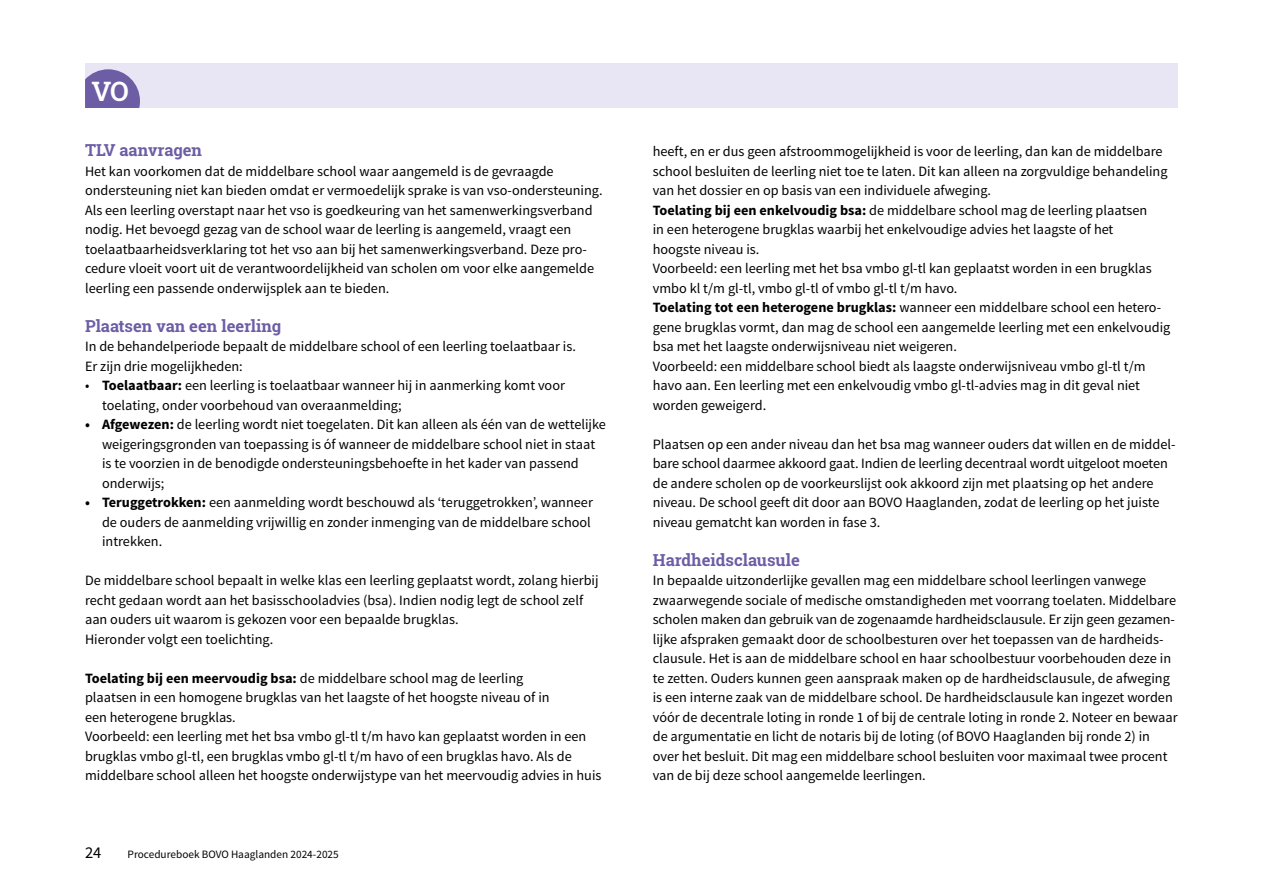
<style>
.page{position:relative;width:1263px;height:893px;background:#fff}
.page>*{position:absolute;margin:0;border:0;box-sizing:border-box;transform-origin:0 0}
.HST-titel{font:600 26.7px "Roboto Slab";color:#fff}
._0_0_Paragraaf{font:700 16.5px "Roboto Slab";color:#6c5da5}
.Body{font:700 16.5px "Roboto Slab";color:#6c5da5}
.t1{font:16.5px "Source Sans Pro";color:#000}
.Body-2{font:14.25px/19.5px "Source Sans Pro";color:#000}
.Body_opsommen{font:14.25px/19.5px "Source Sans Pro";color:#000}
.t2{font:11.25px "Source Sans Pro";color:#000}
.s1{font-weight:700}
</style>
<div class="page">
<div style="left:85px;top:64px;width:1093px;height:44px;background:#e8e5f4"></div>
<svg style="left:85px;top:69px;width:55px;height:39px;background:#7e70b0"></svg>
<p class="HST-titel" style="left:91px;top:73px;width:39px">VO</p>
<p class="Body" style="left:85px;top:139px;width:119px">TLV aanvragen</p>
<p class="Body-2" style="left:85px;top:161px;width:519px">Het kan voorkomen dat de middelbare school waar aangemeld is de gevraagde ondersteuning niet kan bieden omdat er vermoedelijk sprake is van vso-ondersteuning.<br>Als een leerling overstapt naar het vso is goedkeuring van het samenwerkingsverband nodig. Het bevoegd gezag van de school waar de leerling is aangemeld, vraagt een toelaatbaarheidsverklaring tot het vso aan bij het samenwerkingsverband. Deze pro&shy;cedure vloeit voort uit de verantwoordelijkheid van scholen om voor elke aangemelde leerling een passende onderwijsplek aan te bieden.</p>
<p class="_0_0_Paragraaf" style="left:85px;top:314px;width:198px">Plaatsen van een leerling</p>
<p class="Body-2" style="left:85px;top:337px;width:492px">In de behandelperiode bepaalt de middelbare school of een leerling toelaatbaar is.<br>Er zijn drie mogelijkheden:</p>
<p class="Body_opsommen" style="left:102px;top:376px;width:464px;text-indent:-17px">• <span class="s1">Toelaatbaar:</span> een leerling is toelaatbaar wanneer hij in aanmerking komt voor toelating, onder voorbehoud van overaanmelding;</p>
<p class="Body_opsommen" style="left:102px;top:415px;width:505px;text-indent:-17px"><span class="s1">• Afgewezen:</span> de leerling wordt niet toegelaten. Dit kan alleen als één van de wettelijke weigeringsgronden van toepassing is óf wanneer de middelbare school niet in staat is te voorzien in de benodigde ondersteuningsbehoefte in het kader van passend onderwijs;</p>
<p class="Body_opsommen" style="left:102px;top:493px;width:492px;text-indent:-17px"><span class="s1">• Teruggetrokken:</span> een aanmelding wordt beschouwd als ‘teruggetrokken’, wanneer de ouders de aanmelding vrijwillig en zonder inmenging van de middelbare school intrekken.</p>
<p class="Body-2" style="left:85px;top:571px;width:515px">De middelbare school bepaalt in welke klas een leerling geplaatst wordt, zolang hierbij recht gedaan wordt aan het basisschooladvies (bsa). Indien nodig legt de school zelf aan ouders uit waarom is gekozen voor een bepaalde brugklas.<br>Hieronder volgt een toelichting.</p>
<p class="Body-2" style="left:85px;top:668px;width:466px"><span class="s1">Toelating bij een meervoudig bsa:</span> de middelbare school mag de leerling plaatsen in een homogene brugklas van het laagste of het hoogste niveau of in een heterogene brugklas.</p>
<p class="Body-2" style="left:85px;top:727px;width:518px">Voorbeeld: een leerling met het bsa vmbo gl-tl t/m havo kan geplaatst worden in een brugklas vmbo gl-tl, een brugklas vmbo gl-tl t/m havo of een brugklas havo. Als de middelbare school alleen het hoogste onderwijstype van het meervoudig advies in huis</p>
<p class="t1" style="left:85px;top:842px;width:18px">24</p>
<p class="t2" style="left:128px;top:847px;width:213px">Procedureboek BOVO Haaglanden 2024-2025</p>
<p class="Body-2" style="left:653px;top:142px;width:516px">heeft, en er dus geen afstroommogelijkheid is voor de leerling, dan kan de middelbare school besluiten de leerling niet toe te laten. Dit kan alleen na zorgvuldige behandeling van het dossier en op basis van een individuele afweging.</p>
<p class="Body-2" style="left:653px;top:200px;width:496px"><span class="s1">Toelating bij een enkelvoudig bsa:</span> de middelbare school mag de leerling plaatsen in een heterogene brugklas waarbij het enkelvoudige advies het laagste of het hoogste niveau is.</p>
<p class="Body-2" style="left:653px;top:259px;width:500px">Voorbeeld: een leerling met het bsa vmbo gl-tl kan geplaatst worden in een brugklas vmbo kl t/m gl-tl, vmbo gl-tl of vmbo gl-tl t/m havo.</p>
<p class="Body-2" style="left:653px;top:298px;width:519px"><span class="s1">Toelating tot een heterogene brugklas:</span> wanneer een middelbare school een hetero&shy;gene brugklas vormt, dan mag de school een aangemelde leerling met een enkelvoudig bsa met het laagste onderwijsniveau niet weigeren.</p>
<p class="Body-2" style="left:653px;top:356px;width:494px">Voorbeeld: een middelbare school biedt als laagste onderwijsniveau vmbo gl-tl t/m havo aan. Een leerling met een enkelvoudig vmbo gl-tl-advies mag in dit geval niet worden geweigerd.</p>
<p class="Body-2" style="left:653px;top:434px;width:524px">Plaatsen op een ander niveau dan het bsa mag wanneer ouders dat willen en de middel&shy;bare school daarmee akkoord gaat. Indien de leerling decentraal wordt uitgeloot moeten de andere scholen op de voorkeurslijst ook akkoord zijn met plaatsing op het andere niveau. De school geeft dit door aan BOVO Haaglanden, zodat de leerling op het juiste niveau gematcht kan worden in fase 3.</p>
<p class="_0_0_Paragraaf" style="left:653px;top:548px;width:149px">Hardheidsclausule</p>
<p class="Body-2" style="left:653px;top:571px;width:526px">In bepaalde uitzonderlijke gevallen mag een middelbare school leerlingen vanwege zwaarwegende sociale of medische omstandigheden met voorrang toelaten. Middelbare scholen maken dan gebruik van de zogenaamde hardheidsclausule. Er zijn geen gezamen&shy;lijke afspraken gemaakt door de schoolbesturen over het toepassen van de hardheids&shy;clausule. Het is aan de middelbare school en haar schoolbestuur voorbehouden deze in te zetten. Ouders kunnen geen aanspraak maken op de hardheidsclausule, de afweging is een interne zaak van de middelbare school. De hardheidsclausule kan ingezet worden vóór de decentrale loting in ronde 1 of bij de centrale loting in ronde 2. Noteer en bewaar de argumentatie en licht de notaris bij de loting (of BOVO Haaglanden bij ronde 2) in over het besluit. Dit mag een middelbare school besluiten voor maximaal twee procent van de bij deze school aangemelde leerlingen.</p>
</div>
